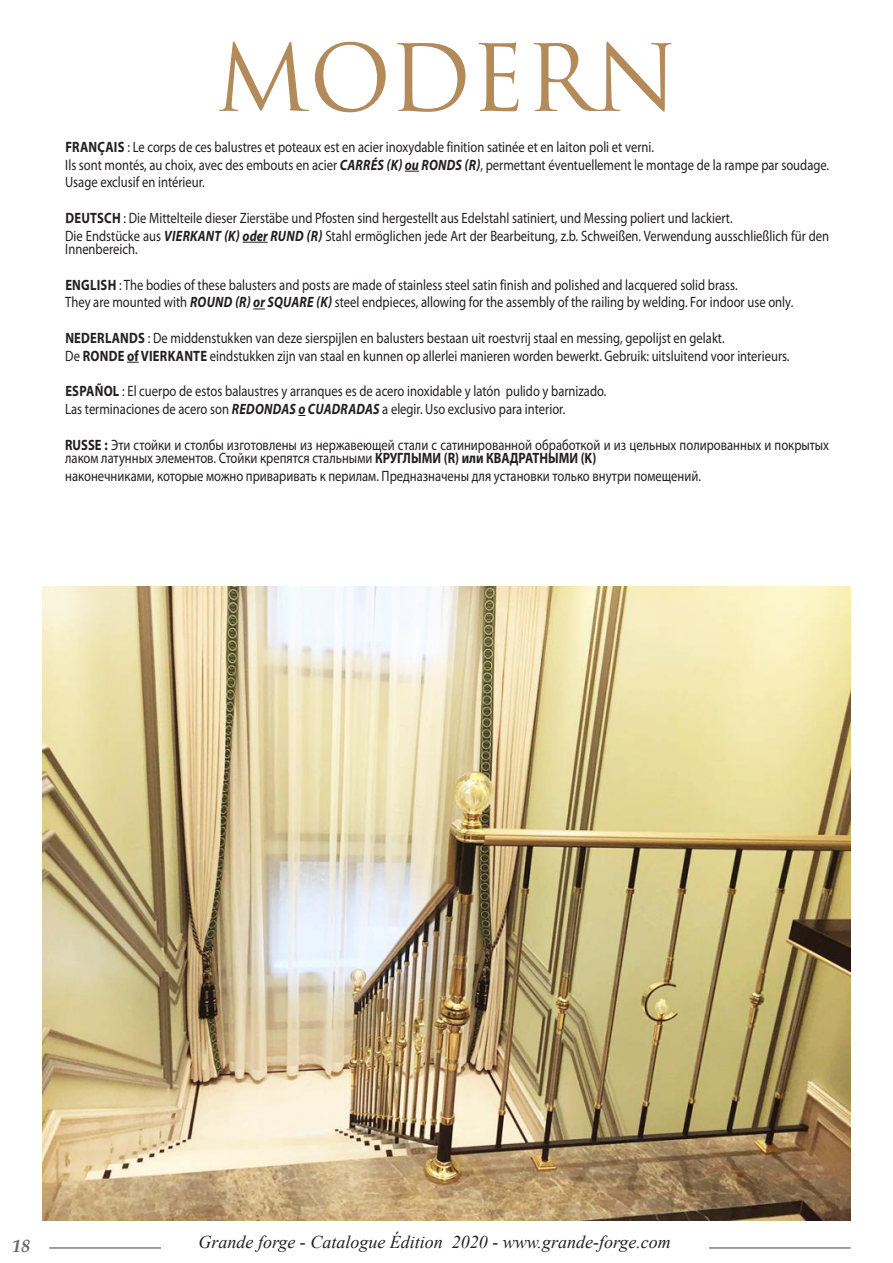
<style>
.page{position:relative;width:893px;height:1263px;background:#fff}
.page>*{position:absolute;margin:0;border:0;box-sizing:border-box;transform-origin:0 0}
.t1{font:90px "Trajan Pro";color:#b38b5b}
.t2{font:italic 18px "Times New Roman";color:#231f20}
.t3{font:italic 700 18px "Palatino Linotype";color:#231f20}
.Body_Text_2{font:15px/13.5px "Myriad Pro";color:#231f20;scale:.84 1}
.s1{font-weight:700}
.s2{font-weight:700;font-style:italic}
</style>
<div class="page">
<hr style="left:708px;top:1247px;width:143px;height:1px;background:#231f20">
<hr style="left:49px;top:1247px;width:112px;height:1px;background:#231f20">
<img style="left:43px;top:586px;width:807px;height:634px">
<svg style="left:405px;top:171px;width:14px;height:1px"></svg>
<svg style="left:243px;top:242px;width:25px;height:1px"></svg>
<svg style="left:253px;top:309px;width:12px;height:1px"></svg>
<svg style="left:127px;top:362px;width:12px;height:1px"></svg>
<p class="t1" style="left:215px;top:21px;width:465px">MODERN</p>
<p class="Body_Text_2" style="left:65px;top:140px;width:702px"><span class="s1">FRANÇAIS</span> : Le corps de ces balustres et poteaux est en acier inoxydable finition satinée et en laiton poli et verni.</p>
<p class="Body_Text_2" style="left:65px;top:158px;width:911px">Ils sont montés, au choix, avec des embouts en acier <span class="s2">CARRÉS (K) ou RONDS (R)</span>, permettant éventuellement le montage de la rampe par soudage.</p>
<p class="Body_Text_2" style="left:65px;top:175px;width:168px">Usage exclusif en intérieur.</p>
<p class="Body_Text_2" style="left:65px;top:211px;width:796px"><span class="s1">DEUTSCH</span> : Die Mittelteile dieser Zierstäbe und Pfosten sind hergestellt aus Edelstahl satiniert, und Messing poliert und lackiert.</p>
<p class="Body_Text_2" style="left:65px;top:229px;width:911px">Die Endstücke aus <span class="s2">VIERKANT (K) oder RUND (R)</span> Stahl ermöglichen jede Art der Bearbeitung, z.b. Schweißen. Verwendung ausschließlich für den<br>Innenbereich.</p>
<p class="Body_Text_2" style="left:65px;top:278px;width:802px"><span class="s1">ENGLISH</span> : The bodies of these balusters and posts are made of stainless steel satin finish and polished and lacquered solid brass.</p>
<p class="Body_Text_2" style="left:65px;top:295px;width:868px">They are mounted with <span class="s2">ROUND (R) or SQUARE (K)</span> steel endpieces, allowing for the assembly of the railing by welding. For indoor use only.</p>
<p class="Body_Text_2" style="left:65px;top:331px;width:786px"><span class="s1">NEDERLANDS</span> : De middenstukken van deze sierspijlen en balusters bestaan uit roestvrij staal en messing, gepolijst en gelakt.</p>
<p class="Body_Text_2" style="left:65px;top:349px;width:864px">De <span class="s1">RONDE of VIERKANTE</span> eindstukken zijn van staal en kunnen op allerlei manieren worden bewerkt. Gebruik: uitsluitend voor interieurs.</p>
<p class="Body_Text_2" style="left:65px;top:384px;width:646px"><span class="s1">ESPAÑOL</span> : El cuerpo de estos balaustres y arranques es de acero inoxidable y latón pulido y barnizado.</p>
<p class="Body_Text_2" style="left:65px;top:402px;width:597px">Las terminaciones de acero son <span class="s2">REDONDAS o CUADRADAS</span> a elegir. Uso exclusivo para interior.</p>
<p class="Body_Text_2" style="left:65px;top:437px;width:911px"><span class="s1">RUSSE :</span> Эти стойки и столбы изготовлены из нержавеющей стали с сатинированной обработкой и из цельных полированных и покрытых лаком латунных элементов. Стойки крепятся стальными <span class="s1">КРУГЛЫМИ (R) или КВАДРАТНЫМИ (K)</span></p>
<p class="Body_Text_2" style="left:65px;top:469px;width:758px">наконечниками, которые можно приваривать к перилам. Предназначены для установки только внутри помещений.</p>
<p class="t3" style="left:12px;top:1233px;width:20px">18</p>
<p class="t2" style="left:199px;top:1229px;width:474px">Grande forge - Catalogue Édition 2020 - www.grande-forge.com</p>
</div>
